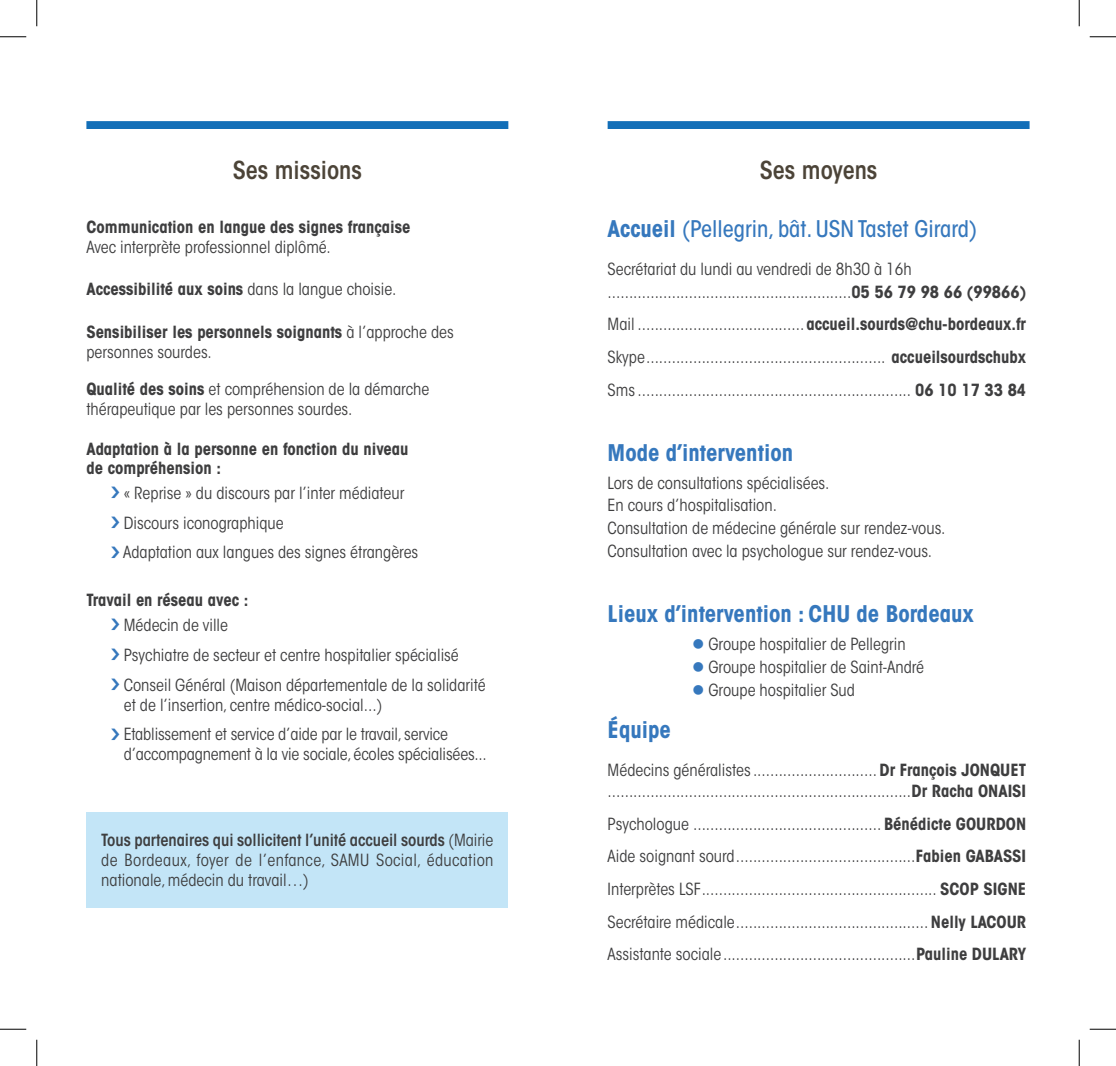
<style>
.page{position:relative;width:1116px;height:1066px;background:#fff}
.page>*{position:absolute;margin:0;border:0;box-sizing:border-box;transform-origin:0 0}
.t1{font:600 condensed 24.5px "ITC Avant Garde Std";color:#4c4438}
.t2{font:700 condensed 22.75px "ITC Avant Garde Std";color:#3678bd}
.t3{font:500 condensed 22.75px "ITC Avant Garde Std";color:#3678bd}
.t4{font:condensed 16.62px/32.7px "ITC Avant Garde Std";color:#3e3e3f}
.t5{font:700 condensed 16.62px/19.9px "ITC Avant Garde Std";color:#3e3e3f}
.s1{font-weight:400}
.s2{font-weight:700}
.s3{font-weight:600}
.s4{color:#3678bd}
</style>
<div class="page">
<div style="left:86px;top:121px;width:422px;height:8px;background:#136fb8"></div>
<div style="left:86px;top:812px;width:422px;height:95px;background:#c3e5f7"></div>
<div style="left:607px;top:121px;width:422px;height:8px;background:#136fb8"></div>
<svg style="left:0;top:36px;width:26px;height:1px"></svg>
<svg style="left:1089px;top:36px;width:26px;height:1px"></svg>
<svg style="left:0;top:1029px;width:26px;height:1px"></svg>
<svg style="left:1089px;top:1029px;width:26px;height:1px"></svg>
<svg style="left:36px;top:0;width:1px;height:26px"></svg>
<svg style="left:36px;top:1039px;width:1px;height:27px"></svg>
<svg style="left:1078px;top:0;width:1px;height:26px"></svg>
<svg style="left:1078px;top:1039px;width:1px;height:27px"></svg>
<h1 class="t1" style="left:233px;top:155px;width:131px">Ses missions</h1>
<h1 class="t1" style="left:759px;top:155px;width:119px">Ses moyens</h1>
<p class="t5" style="left:86px;top:216px;width:325px">Communication en langue des signes française</p>
<p class="t4" style="left:86px;top:230px;width:246px">Avec interprète professionnel diplômé.</p>
<p class="t5" style="left:86px;top:279px;width:311px">Accessibilité aux soins <span class="s1">dans la langue choisie.</span></p>
<p class="t5" style="left:86px;top:321px;width:369px">Sensibiliser les personnels soignants <span class="s1">à l’approche des personnes sourdes.</span></p>
<p class="t4" style="left:86px;top:379px;width:344px;line-height:19.9px"><span class="s2">Qualité des soins</span> et compréhension de la démarche thérapeutique par les personnes sourdes.</p>
<p class="t5" style="left:86px;top:438px;width:323px;line-height:19.2px">Adaptation à la personne en fonction du niveau de compréhension :</p>
<p class="t4" style="left:123px;top:478px;width:296px;line-height:29.9px">« Reprise » du discours par l’inter médiateur<br>Discours iconographique<br>Adaptation aux langues des signes étrangères</p>
<p class="t5" style="left:86px;top:590px;width:163px">Travail en réseau avec :</p>
<p class="t4" style="left:124px;top:610px;width:363px;line-height:29.9px">Médecin de ville<br>Psychiatre de secteur et centre hospitalier spécialisé<br>Conseil Général (Maison départementale de la solidarité</p>
<p class="t4" style="left:124px;top:689px;width:326px;line-height:29.9px">et de l’insertion, centre médico-social...)<br>Etablissement et service d’aide par le travail, service</p>
<p class="t4" style="left:124px;top:738px;width:364px">d’accompagnement à la vie sociale, écoles spécialisées...</p>
<p class="t4" style="left:101px;top:830px;width:393px;line-height:19.9px;text-align:justify"><span class="s3">Tous partenaires qui sollicitent l’unité accueil sourds</span> (Mairie de Bordeaux, foyer de l’enfance, SAMU Social, éducation nationale, médecin du travail…)</p>
<h2 class="t3" style="left:607px;top:215px;width:371px"><span class="s2">Accueil</span> (Pellegrin, bât. USN Tastet Girard)</h2>
<p class="t4" style="left:607px;top:257px;width:420px;line-height:22.8px">Secrétariat du lundi au vendredi de 8h30 à 16h .........................................................<span class="s2">05 56 79 98 66 (99866)</span></p>
<p class="t4" style="left:607px;top:308px;width:420px;text-align:justify">Mail ....................................... <span class="s2">accueil.sourds@chu-bordeaux.fr </span>Skype........................................................ <span class="s2">accueilsourdschubx </span>Sms ................................................................ <span class="s2">06 10 17 33 84</span></p>
<h2 class="t2" style="left:607px;top:438px;width:187px">Mode d’intervention</h2>
<p class="t4" style="left:607px;top:471px;width:339px;line-height:22.8px">Lors de consultations spécialisées.<br>En cours d’hospitalisation.<br>Consultation de médecine générale sur rendez-vous.<br>Consultation avec la psychologue sur rendez-vous.</p>
<h2 class="t2" style="left:607px;top:599px;width:367px">Lieux d’intervention : CHU de Bordeaux</h2>
<p class="t4" style="left:692px;top:628px;width:215px"><span class="s4">●</span> Groupe hospitalier de Pellegrin</p>
<p class="t4" style="left:692px;top:650px;width:234px"><span class="s4">●</span> Groupe hospitalier de Saint-André</p>
<p class="t4" style="left:692px;top:673px;width:164px"><span class="s4">●</span> Groupe hospitalier Sud</p>
<h2 class="t2" style="left:607px;top:715px;width:65px">Équipe</h2>
<p class="t4" style="left:607px;top:759px;width:420px;line-height:21px">Médecins généralistes ............................. <span class="s2">Dr François JONQUET </span>.......................................................................<span class="s2">Dr Racha ONAISI</span></p>
<p class="t4" style="left:607px;top:807px;width:420px;text-align:justify">Psychologue ............................................ <span class="s2">Bénédicte GOURDON </span>Aide soignant sourd..........................................<span class="s2">Fabien GABASSI </span>Interprètes LSF....................................................... <span class="s2">SCOP SIGNE </span>Secrétaire médicale............................................. <span class="s2">Nelly LACOUR </span>Assistante sociale.............................................<span class="s2">Pauline DULARY</span></p>
</div>
